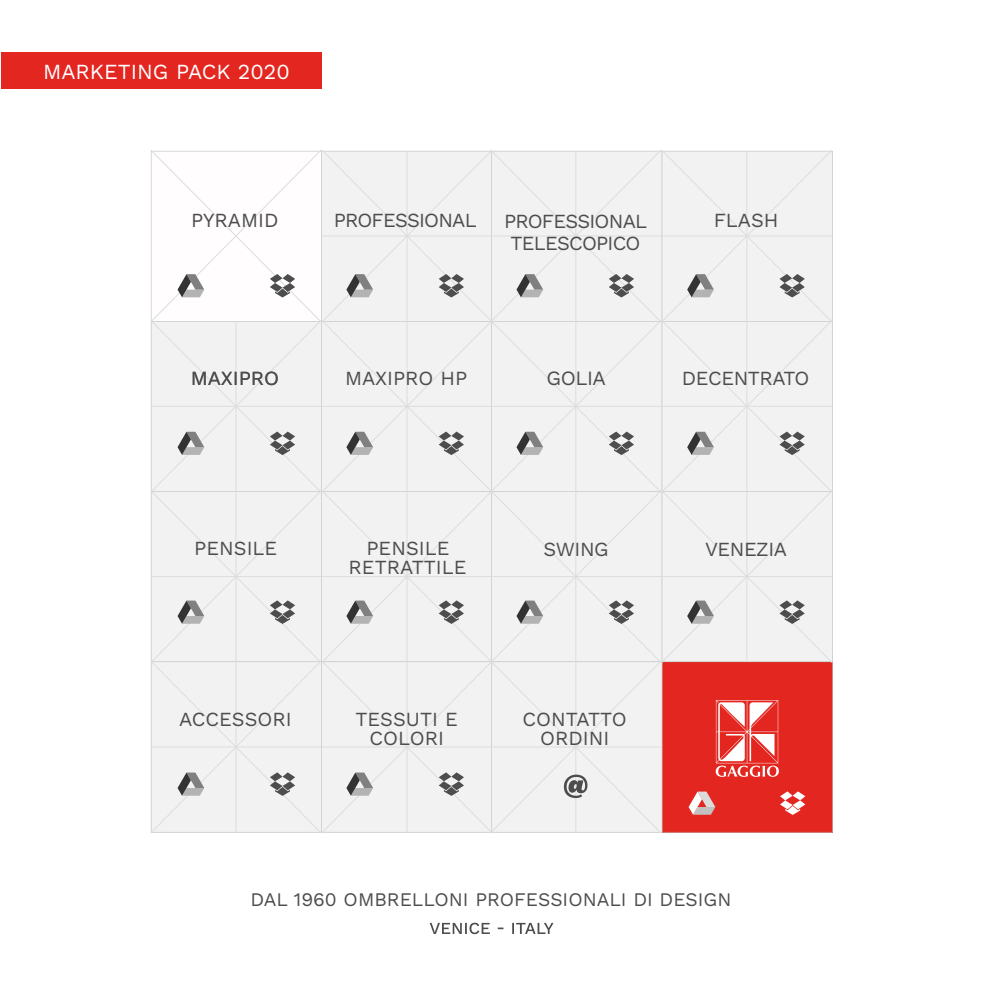
<style>
.page{position:relative;width:983px;height:983px;background:#fff}
.page>*{position:absolute;margin:0;border:0;box-sizing:border-box;transform-origin:0 0}
.t1{font:21.5px "Work Sans";color:#fff}
.t2{font:20.25px "Work Sans";letter-spacing:-.025em;color:#4d4d4d}
.t3{font:20px/18.4px "Work Sans";color:#4d4d4d;text-align:center}
.t4{font:20px/21.5px "Work Sans";letter-spacing:-.04em;color:#4d4d4d;text-align:center}
.t5{font:20px "Work Sans";letter-spacing:-.025em;color:#4d4d4d}
.t6{font:19.19px "Work Sans";color:#4d4d4d}
</style>
<div class="page">
<div style="left:1px;top:52px;width:320px;height:37px;background:#e42620"></div>
<svg style="left:429px;top:922px;width:124px;height:12px"></svg>
<svg style="left:150px;top:150px;width:683px;height:683px"></svg>
<p class="t1" style="left:43px;top:55px;width:248px">MARKETING PACK 2020</p>
<p class="t3" style="left:191px;top:210px;width:89px">PYRAMID</p>
<p class="t4" style="left:334px;top:209px;width:144px">PROFESSIONAL</p>
<p class="t3" style="left:713px;top:210px;width:66px">FLASH</p>
<p class="t4" style="left:504px;top:210px;width:144px">PROFESSIONAL<br>TELESCOPICO</p>
<p class="t3" style="left:191px;top:368px;width:90px">MAXIPRO</p>
<p class="t3" style="left:345px;top:368px;width:124px">MAXIPRO HP</p>
<p class="t2" style="left:546px;top:362px;width:61px">GOLIA</p>
<p class="t5" style="left:682px;top:363px;width:129px">DECENTRATO</p>
<p class="t3" style="left:194px;top:538px;width:85px">PENSILE</p>
<p class="t3" style="left:543px;top:539px;width:67px">SWING</p>
<p class="t5" style="left:705px;top:534px;width:83px">VENEZIA</p>
<p class="t3" style="left:348px;top:538px;width:119px">PENSILE<br>RETRATTILE</p>
<p class="t3" style="left:179px;top:709px;width:114px">ACCESSORI</p>
<p class="t3" style="left:355px;top:709px;width:104px">TESSUTI E<br>COLORI</p>
<p class="t3" style="left:522px;top:709px;width:106px">CONTATTO<br>ORDINI</p>
<p class="t6" style="left:250px;top:885px;width:482px">DAL 1960 OMBRELLONI PROFESSIONALI DI DESIGN</p>
</div>
